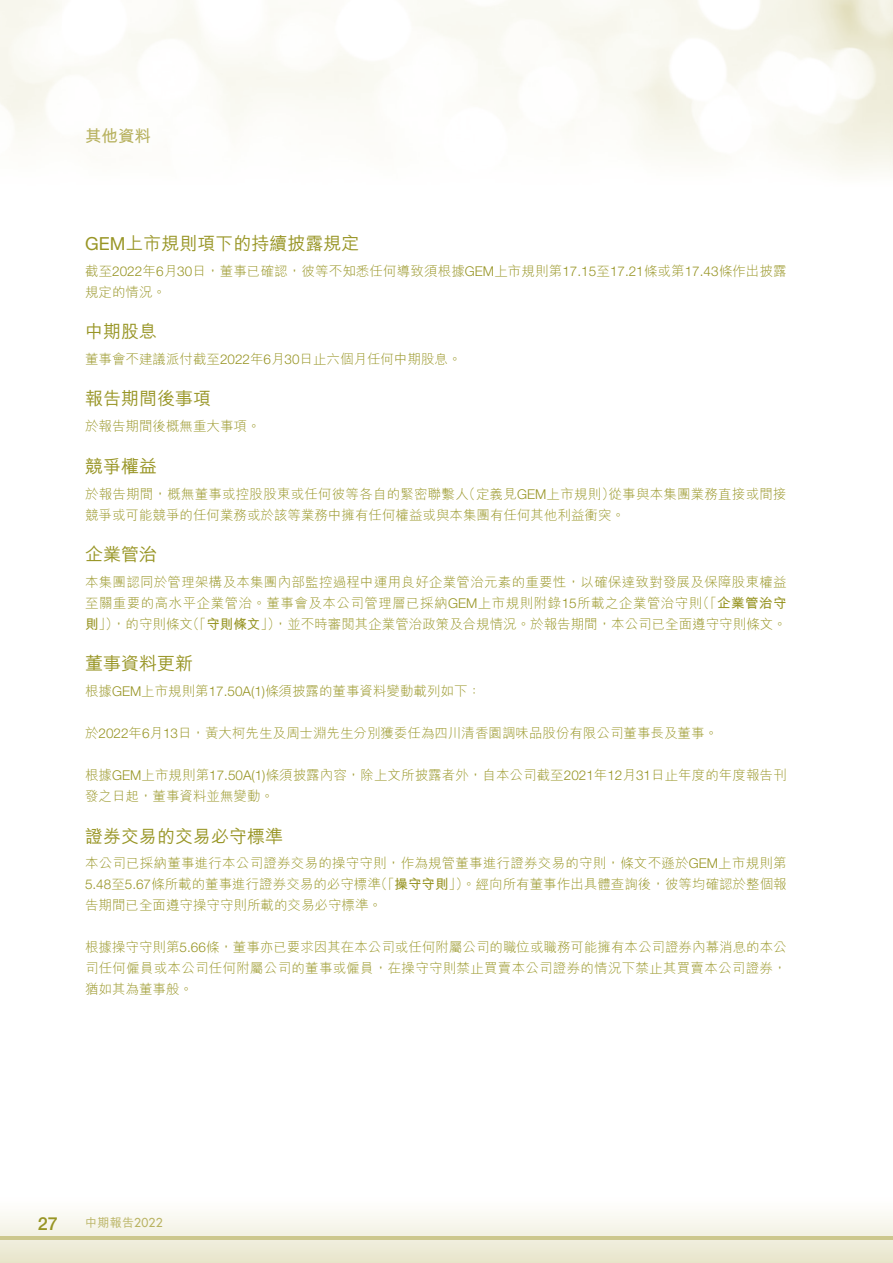
<style>
.page{position:relative;width:893px;height:1263px;background:#fff}
.page>*{position:absolute;margin:0;border:0;box-sizing:border-box;transform-origin:0 0}
.t1{font:18px "M Hei HK Medium E Ten B5 H";color:#989525}
.t2{font:500 18px "Helvetica Neue LT Std";color:#989525}
.t3{font:16.5px "M Hei HK Bold E Ten B5 H";color:#b8b260}
.t4{font:13.5px/21px "M Hei HK Light E Ten B5 H";color:#989525}
.t5{font:12px "M Hei HK Medium E Ten B5 H";color:#b8b260}
.s1{font-family:"Helvetica Neue LT Std"}
.s2{font-family:"Helvetica Neue LT Std";font-weight:300}
.s3{font-family:"M Hei HK Bold E Ten B5 H"}
.s4{font-family:"Futura Std";font-weight:500}
</style>
<div class="page">
<div style="left:0;top:1167px;width:893px;height:96px;background:linear-gradient(to bottom,#fff,#e9e6cd)"></div>
<hr style="left:0;top:1236px;width:893px;height:3px;background:#ccc78d">
<p class="t3" style="left:85px;top:130px;width:67px">其他資料</p>
<h1 class="t1" style="left:85px;top:236px;width:276px"><span class="s1">GEM</span>上市規則項下的持續披露規定</h1>
<p class="t4" style="left:85px;top:262px;width:703px">截至<span class="s2">2022</span>年<span class="s2">6</span>月<span class="s2">30</span>日，董事已確認，彼等不知悉任何導致須根據<span class="s2">GEM</span>上市規則第<span class="s2">17.15</span>至<span class="s2">17.21</span>條或第<span class="s2">17.43</span>條作出披露規定的情況。</p>
<h1 class="t1" style="left:85px;top:325px;width:74px">中期股息</h1>
<p class="t4" style="left:85px;top:350px;width:378px">董事會不建議派付截至<span class="s2">2022</span>年<span class="s2">6</span>月<span class="s2">30</span>日止六個月任何中期股息。</p>
<h1 class="t1" style="left:85px;top:392px;width:128px">報告期間後事項</h1>
<p class="t4" style="left:85px;top:418px;width:177px">於報告期間後概無重大事項。</p>
<h1 class="t1" style="left:85px;top:459px;width:74px">競爭權益</h1>
<p class="t4" style="left:85px;top:485px;width:703px">於報告期間，概無董事或控股股東或任何彼等各自的緊密聯繫人（定義見<span class="s2">GEM</span>上市規則）從事與本集團業務直接或間接競爭或可能競爭的任何業務或於該等業務中擁有任何權益或與本集團有任何其他利益衝突。</p>
<h1 class="t1" style="left:85px;top:547px;width:74px">企業管治</h1>
<p class="t4" style="left:85px;top:573px;width:703px;text-align:justify">本集團認同於管理架構及本集團內部監控過程中運用良好企業管治元素的重要性，以確保達致對發展及保障股東權益至關重要的高水平企業管治。董事會及本公司管理層已採納<span class="s2">GEM</span>上市規則附錄<span class="s2">15</span>所載之企業管治守則（「<span class="s3">企業管治守則</span>」），的守則條文（「<span class="s3">守則條文</span>」），並不時審閱其企業管治政策及合規情況。於報告期間，本公司已全面遵守守則條文。</p>
<h1 class="t1" style="left:85px;top:657px;width:110px">董事資料更新</h1>
<p class="t4" style="left:85px;top:682px;width:398px">根據<span class="s2">GEM</span>上市規則第<span class="s2">17.50A(1)</span>條須披露的董事資料變動載列如下：</p>
<p class="t4" style="left:85px;top:724px;width:635px">於<span class="s2">2022</span>年<span class="s2">6</span>月<span class="s2">13</span>日，黃大柯先生及周士淵先生分別獲委任為四川清香園調味品股份有限公司董事長及董事。</p>
<p class="t4" style="left:85px;top:766px;width:703px">根據<span class="s2">GEM</span>上市規則第<span class="s2">17.50A(1)</span>條須披露內容，除上文所披露者外，自本公司截至<span class="s2">2021</span>年<span class="s2">12</span>月<span class="s2">31</span>日止年度的年度報告刊發之日起，董事資料並無變動。</p>
<h1 class="t1" style="left:85px;top:829px;width:200px">證券交易的交易必守標準</h1>
<p class="t4" style="left:85px;top:855px;width:703px;text-align:justify">本公司已採納董事進行本公司證券交易的操守守則，作為規管董事進行證券交易的守則，條文不遜於<span class="s2">GEM</span>上市規則第<span class="s2">5.48</span>至<span class="s2">5.67</span>條所載的董事進行證券交易的必守標準（「<span class="s3">操守守則</span>」）。經向所有董事作出具體查詢後，彼等均確認於整個報告期間已全面遵守操守守則所載的交易必守標準。</p>
<p class="t4" style="left:85px;top:939px;width:703px;text-align:justify">根據操守守則第<span class="s2">5.66</span>條，董事亦已要求因其在本公司或任何附屬公司的職位或職務可能擁有本公司證券內幕消息的本公司任何僱員或本公司任何附屬公司的董事或僱員，在操守守則禁止買賣本公司證券的情況下禁止其買賣本公司證券，猶如其為董事般。</p>
<h1 class="t2" style="left:38px;top:1217px;width:22px">27</h1>
<p class="t5" style="left:85px;top:1218px;width:79px">中期報告<span class="s4">2022</span></p>
</div>
